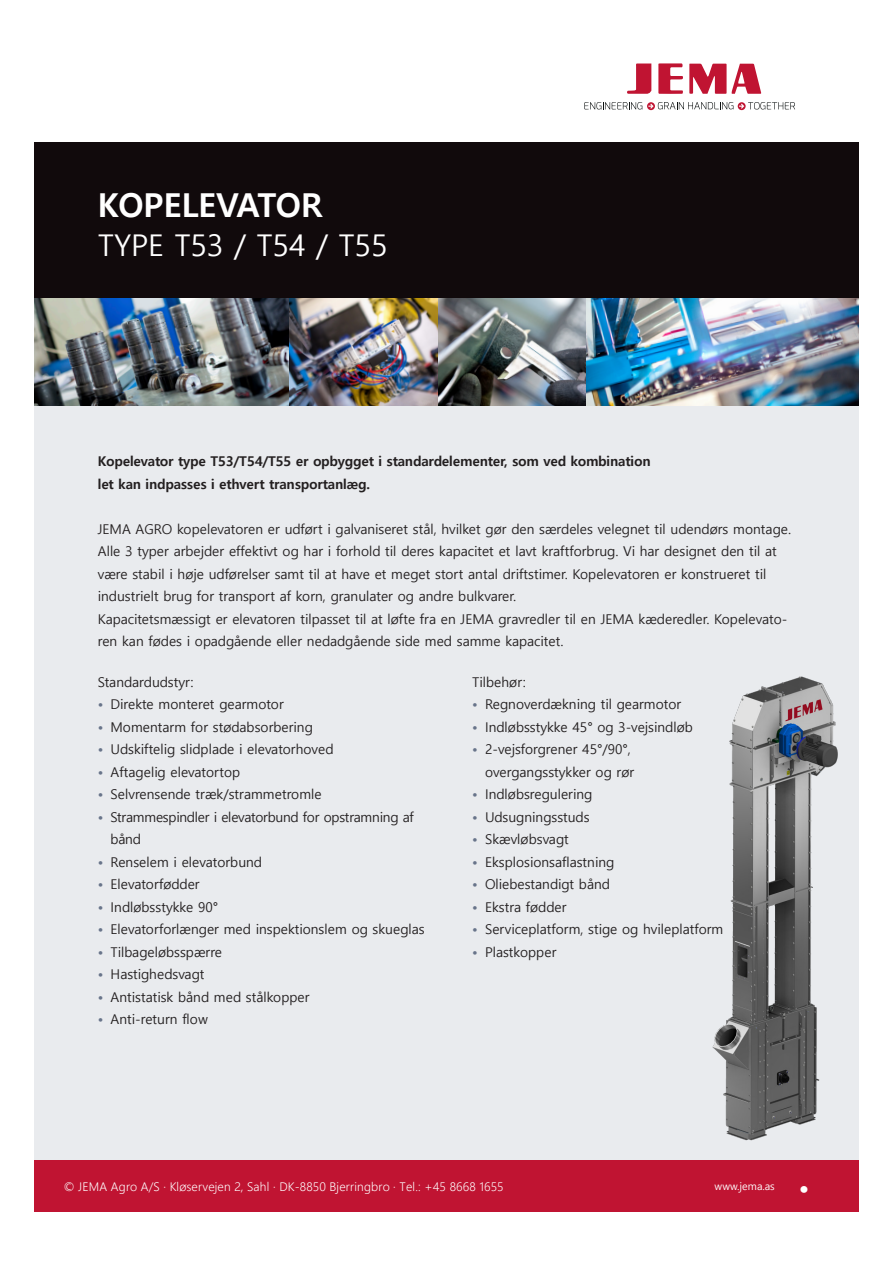
<style>
.page{position:relative;width:893px;height:1263px;background:#fff}
.page>*{position:absolute;margin:0;border:0;box-sizing:border-box;transform-origin:0 0}
.Overskrift_fed{font:700 33px "Malgun Gothic";color:#fff}
.t1{font:32.85px "Myriad Pro";color:#fff}
.Overskrift_Light{font:30px "Malgun Gothic";color:#fff}
.Brødtekst_Dansk{font:13.5px/22.5px "Malgun Gothic";color:#231f20}
.Brød_fed{font:700 13.5px/22.5px "Malgun Gothic";letter-spacing:-.01em;color:#231f20}
.Brødtekst_Dansk-2{font:13.5px/22.5px "Malgun Gothic";letter-spacing:-.02em;color:#231f20}
.t2{font:300 12px "Malgun Gothic";letter-spacing:.01em;color:#fff}
.t3{font:10.5px "Malgun Gothic";color:#fff}
.s1{color:#68748a}
</style>
<div class="page">
<div style="left:34px;top:142px;width:825px;height:157px;background:#110a0c"></div>
<div style="left:34px;top:299px;width:825px;height:896px;background:#e9ebee"></div>
<svg style="left:689px;top:64px;width:72px;height:30px"></svg>
<svg style="left:658px;top:63px;width:25px;height:31px"></svg>
<svg style="left:627px;top:63px;width:24px;height:31px"></svg>
<svg style="left:584px;top:102px;width:211px;height:8px"></svg>
<div style="left:34px;top:1161px;width:825px;height:51px;background:#c01432"></div>
<img style="left:34px;top:299px;width:825px;height:106px">
<img style="left:712px;top:676px;width:126px;height:465px">
<p class="Overskrift_fed" style="left:98px;top:186px;width:226px">KOPELEVATOR</p>
<p class="Overskrift_Light" style="left:98px;top:228px;width:291px">TYPE T53 / T54 / T55</p>
<p class="Brød_fed" style="left:98px;top:450px;width:554px">Kopelevator type T53/T54/T55 er opbygget i standardelementer, som ved kombination let kan indpasses i ethvert transportanlæg.</p>
<p class="Brødtekst_Dansk" style="left:98px;top:518px;width:695px">JEMA AGRO kopelevatoren er udført i galvaniseret stål, hvilket gør den særdeles velegnet til udendørs montage.</p>
<p class="Brødtekst_Dansk" style="left:98px;top:540px;width:681px">Alle 3 typer arbejder effektivt og har i forhold til deres kapacitet et lavt kraftforbrug. Vi har designet den til at være stabil i høje udførelser samt til at have et meget stort antal driftstimer. Kopelevatoren er konstrueret til industrielt brug for transport af korn, granulater og andre bulkvarer.</p>
<p class="Brødtekst_Dansk" style="left:98px;top:608px;width:691px">Kapacitetsmæssigt er elevatoren tilpasset til at løfte fra en JEMA gravredler til en JEMA kæderedler. Kopelevato&shy;ren kan fødes i opadgående eller nedadgående side med samme kapacitet.</p>
<p class="Brødtekst_Dansk" style="left:472px;top:671px;width:55px">Tilbehør:</p>
<p class="Brødtekst_Dansk" style="left:472px;top:693px;width:210px"><span class="s1">•</span> Regnoverdækning til gearmotor</p>
<p class="Brødtekst_Dansk" style="left:472px;top:716px;width:222px"><span class="s1">•</span> Indløbsstykke 45° og 3-vejsindløb</p>
<p class="Brødtekst_Dansk" style="left:472px;top:738px;width:163px;text-align:right"><span class="s1">•</span> 2-vejsforgrener 45°/90°, overgangsstykker og rør</p>
<p class="Brødtekst_Dansk" style="left:472px;top:783px;width:122px"><span class="s1">•</span> Indløbsregulering</p>
<p class="Brødtekst_Dansk" style="left:472px;top:806px;width:119px"><span class="s1">•</span> Udsugningsstuds</p>
<p class="Brødtekst_Dansk" style="left:472px;top:828px;width:98px"><span class="s1">•</span> Skævløbsvagt</p>
<p class="Brødtekst_Dansk" style="left:472px;top:851px;width:144px"><span class="s1">•</span> Eksplosionsaflastning</p>
<p class="Brødtekst_Dansk" style="left:472px;top:873px;width:139px"><span class="s1">•</span> Oliebestandigt bånd</p>
<p class="Brødtekst_Dansk" style="left:472px;top:896px;width:96px"><span class="s1">•</span> Ekstra fødder</p>
<p class="Brødtekst_Dansk" style="left:472px;top:918px;width:253px"><span class="s1">•</span> Serviceplatform, stige og hvileplatform</p>
<p class="Brødtekst_Dansk" style="left:472px;top:941px;width:86px"><span class="s1">•</span> Plastkopper</p>
<p class="Brødtekst_Dansk" style="left:98px;top:671px;width:97px">Standardudstyr:</p>
<p class="Brødtekst_Dansk" style="left:98px;top:693px;width:188px"><span class="s1">•</span> Direkte monteret gearmotor</p>
<p class="Brødtekst_Dansk" style="left:98px;top:716px;width:216px"><span class="s1">•</span> Momentarm for stødabsorbering</p>
<p class="Brødtekst_Dansk" style="left:98px;top:738px;width:237px"><span class="s1">•</span> Udskiftelig slidplade i elevatorhoved</p>
<p class="Brødtekst_Dansk" style="left:98px;top:761px;width:144px"><span class="s1">•</span> Aftagelig elevatortop</p>
<p class="Brødtekst_Dansk" style="left:98px;top:783px;width:225px"><span class="s1">•</span> Selvrensende træk/strammetromle</p>
<p class="Brødtekst_Dansk-2" style="left:111px;top:806px;width:305px;text-indent:-13px"><span class="s1">•</span> Strammespindler i elevatorbund for opstramning af bånd</p>
<p class="Brødtekst_Dansk" style="left:98px;top:851px;width:166px"><span class="s1">•</span> Renselem i elevatorbund</p>
<p class="Brødtekst_Dansk" style="left:98px;top:873px;width:103px"><span class="s1">•</span> Elevatorfødder</p>
<p class="Brødtekst_Dansk" style="left:98px;top:896px;width:122px"><span class="s1">•</span> Indløbsstykke 90°</p>
<p class="Brødtekst_Dansk" style="left:98px;top:918px;width:328px"><span class="s1">•</span> Elevatorforlænger med inspektionslem og skueglas</p>
<p class="Brødtekst_Dansk" style="left:98px;top:941px;width:126px"><span class="s1">•</span> Tilbageløbsspærre</p>
<p class="Brødtekst_Dansk" style="left:98px;top:963px;width:108px"><span class="s1">•</span> Hastighedsvagt</p>
<p class="Brødtekst_Dansk" style="left:98px;top:986px;width:213px"><span class="s1">•</span> Antistatisk bånd med stålkopper</p>
<p class="Brødtekst_Dansk" style="left:98px;top:1008px;width:112px"><span class="s1">•</span> Anti-return flow</p>
<p class="t2" style="left:64px;top:1180px;width:441px">© JEMA Agro A/S · Kløservejen 2, Sahl · DK-8850 Bjerringbro · Tel.: +45 8668 1655</p>
<p class="t3" style="left:715px;top:1181px;width:62px">www.jema.as</p>
<p class="t1" style="left:799px;top:1166px;width:11px">•</p>
</div>
